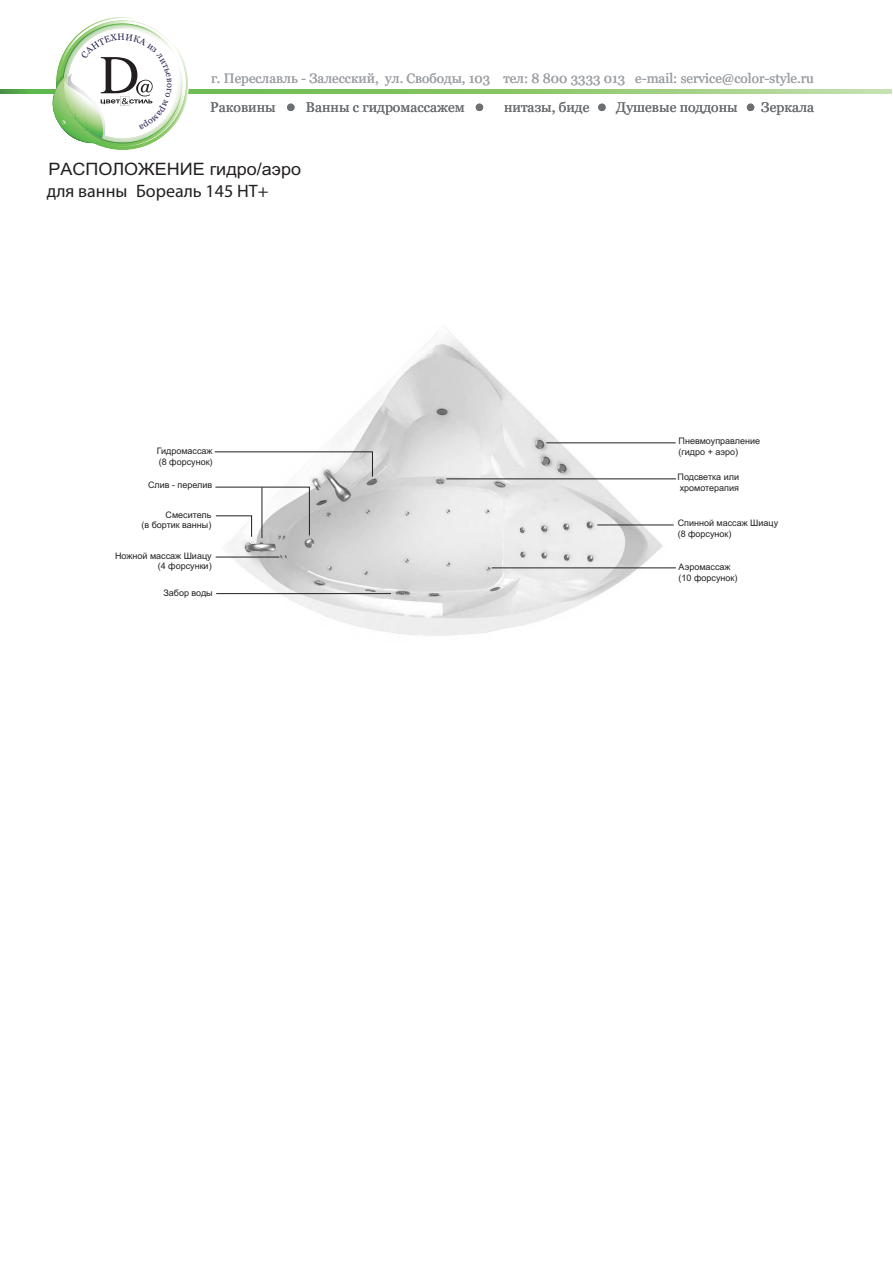
<style>
.page{position:relative;width:893px;height:1263px;background:#fff}
.page>*{position:absolute;margin:0;border:0;box-sizing:border-box;transform-origin:0 0}
.t1{font:18px "Myriad Pro";color:#231f20}
.t2{font:17.1px "Arial";color:#231f20;scale:1.05 1}
.t3{font:13.95px "Georgia";color:#6d7073}
.t4{font:13.5px "Georgia";color:#9fa3a7}
.t5{font:9px/10.8px "Arial";color:#231f20}
</style>
<div class="page">
<svg style="left:0;top:89px;width:892px;height:5px;background:#8fc872"></svg>
<div style="left:287px;top:104px;width:8px;height:7px;background:#6d7073;border-radius:50%"></div>
<div style="left:476px;top:104px;width:7px;height:7px;background:#6d7073;border-radius:50%"></div>
<div style="left:598px;top:104px;width:8px;height:7px;background:#6d7073;border-radius:50%"></div>
<div style="left:747px;top:104px;width:7px;height:7px;background:#6d7073;border-radius:50%"></div>
<img style="left:217px;top:326px;width:452px;height:310px">
<hr style="left:446px;top:479px;width:230px;height:1px;background:#231f20">
<hr style="left:492px;top:568px;width:184px;height:1px;background:#231f20">
<hr style="left:546px;top:443px;width:130px;height:1px;background:#231f20">
<svg style="left:214px;top:451px;width:159px;height:26px"></svg>
<hr style="left:216px;top:557px;width:63px;height:1px;background:#231f20">
<hr style="left:597px;top:525px;width:77px;height:1px;background:#231f20">
<hr style="left:216px;top:593px;width:175px;height:1px;background:#231f20">
<hr style="left:262px;top:487px;width:1px;height:51px;background:#231f20">
<svg style="left:215px;top:487px;width:95px;height:50px"></svg>
<svg style="left:43px;top:17px;width:149px;height:133px"></svg>
<h3 class="t4" style="left:211px;top:70px;width:604px">г. Переславль - Залесский, ул. Свободы, 103 тел: 8 800 3333 013 e-mail: service@color-style.ru</h3>
<h3 class="t3" style="left:504px;top:99px;width:87px">нитазы, биде</h3>
<h3 class="t3" style="left:616px;top:99px;width:123px">Душевые поддоны</h3>
<h3 class="t3" style="left:761px;top:99px;width:55px">Зеркала</h3>
<h3 class="t3" style="left:210px;top:99px;width:67px">Раковины</h3>
<h3 class="t3" style="left:306px;top:99px;width:160px">Ванны с гидромассажем</h3>
<h2 class="t2" style="left:48px;top:158px;width:242px">РАСПОЛОЖЕНИЕ гидро/аэро</h2>
<h1 class="t1" style="left:47px;top:184px;width:223px">для ванны Бореаль 145 НТ+</h1>
<p class="t5" style="left:157px;top:445px;width:57px">Гидромассаж (8 форсунок)</p>
<p class="t5" style="left:148px;top:480px;width:66px">Слив - перелив</p>
<p class="t5" style="left:141px;top:509px;width:71px;text-align:right">Смеситель<br>(в бортик ванны)</p>
<p class="t5" style="left:115px;top:550px;width:98px;text-align:right">Ножной массаж Шиацу (4 форсунки)</p>
<p class="t5" style="left:163px;top:587px;width:51px">Забор воды</p>
<p class="t5" style="left:679px;top:435px;width:83px">Пневмоуправление (гидро + аэро)</p>
<p class="t5" style="left:678px;top:472px;width:63px">Подсветка или хромотерапия</p>
<p class="t5" style="left:678px;top:518px;width:102px">Спинной массаж Шиацу (8 форсунок)</p>
<p class="t5" style="left:679px;top:562px;width:60px">Аэромассаж (10 форсунок)</p>
</div>
